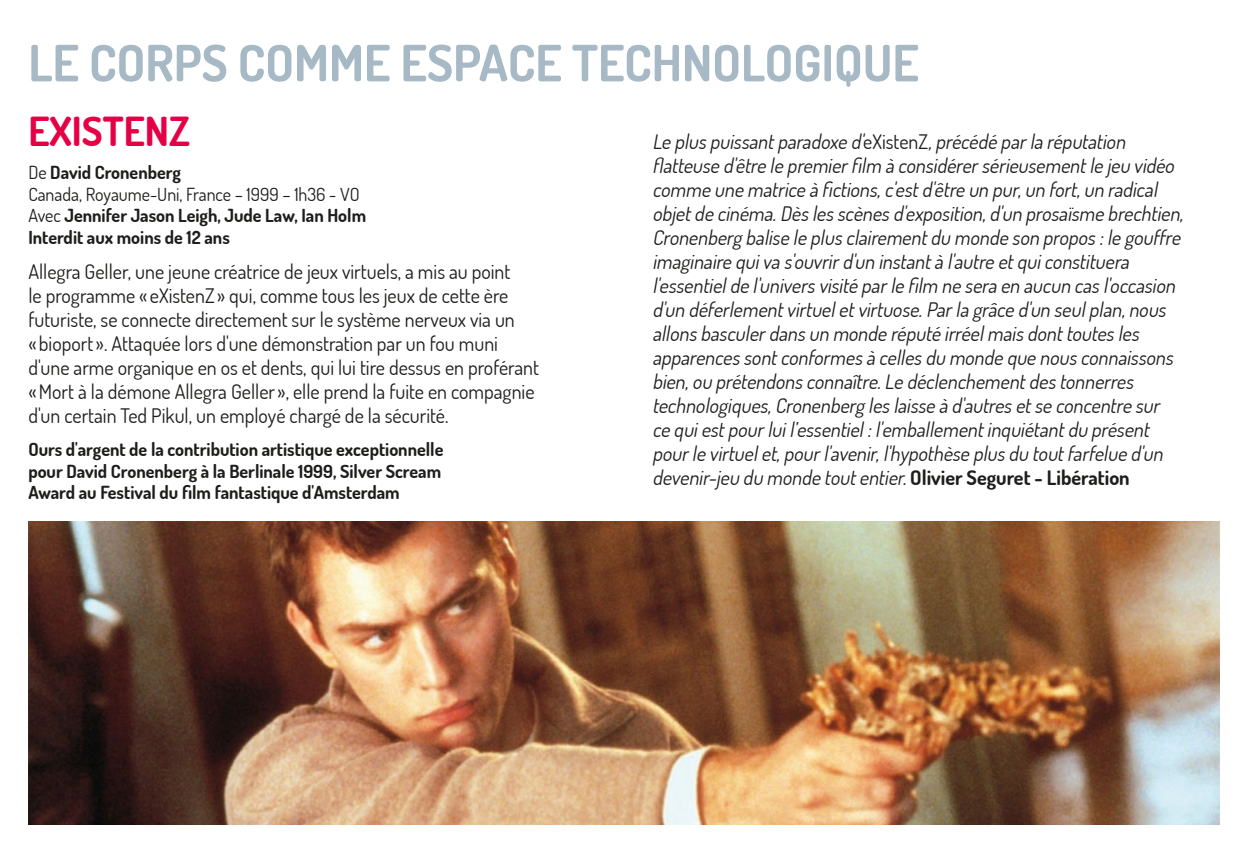
<style>
.page{position:relative;width:1248px;height:851px;background:#fff}
.page>*{position:absolute;margin:0;border:0;box-sizing:border-box;transform-origin:0 0}
._1_Titre{font:700 50px "Dosis";color:#a6b9c5}
._1_Titre-2{font:700 40px "Dosis";color:#e50046}
._4_Txt{font:italic 20px/24px "Dosis";color:#1d1d1b}
._4_Txt-2{font:20px/24px "Dosis";color:#1d1d1b}
._4_Txt-3{font:700 18px/21.6px "Dosis";color:#1d1d1b}
._3_Distri{font:700 18px/21.6px "Dosis";color:#1d1d1b}
._3_Distri-2{font:18px "Dosis";color:#1d1d1b}
.s1{font-weight:400}
.s2{font-style:normal}
.s3{font-weight:700;font-style:normal}
</style>
<div class="page">
<img style="left:28px;top:521px;width:1191px;height:303px">
<p class="_1_Titre" style="left:28px;top:28px;width:892px">LE CORPS COMME ESPACE TECHNOLOGIQUE</p>
<p class="_1_Titre-2" style="left:28px;top:104px;width:163px">EXISTENZ</p>
<p class="_3_Distri" style="left:28px;top:161px;width:154px"><span class="s1">De</span> David Cronenberg</p>
<p class="_3_Distri-2" style="left:28px;top:181px;width:333px">Canada, Royaume-Uni, France – 1999 – 1h36 - VO</p>
<p class="_3_Distri" style="left:28px;top:204px;width:339px"><span class="s1">Avec</span> Jennifer Jason Leigh, Jude Law, Ian Holm<br>Interdit aux moins de 12 ans</p>
<p class="_4_Txt-2" style="left:28px;top:259px;width:512px">Allegra Geller, une jeune créatrice de jeux virtuels, a mis au point<br>le programme « eXistenZ » qui, comme tous les jeux de cette ère futuriste, se connecte directement sur le système nerveux via un<br>« bioport ». Attaquée lors d'une démonstration par un fou muni d'une arme organique en os et dents, qui lui tire dessus en proférant «Mort à la démone Allegra Geller », elle prend la fuite en compagnie d'un certain Ted Pikul, un employé chargé de la sécurité.</p>
<p class="_4_Txt-3" style="left:28px;top:438px;width:416px">Ours d'argent de la contribution artistique exceptionnelle pour David Cronenberg à la Berlinale 1999, Silver Scream<br>Award au Festival du film fantastique d'Amsterdam</p>
<p class="_4_Txt" style="left:652px;top:128px;width:536px">Le pluspuissantparadoxe d'<span class="s2">e X i s t e n Z</span> ,précédé parla réputation flatteuse d'être le premierfilm à considérersérieusementle jeu vidéo comme une matrice à fictions,c'estd'être un pur,un fort,un radical objetde cinéma.Dèslesscènesd'exposition,d'un prosaïsme brechtien, Cronenberg balise le plusclairementdu monde son propos:le gouffre imaginaire quiva s'ouvrird'un instantà l'autre etquiconstituera l'essentielde l'universvisité parle film ne sera en aucun casl'occasion d'un déferlementvirtueletvirtuose.Parla grâce d'un seulplan,nous allonsbasculerdansun monde réputé irréelmaisdonttoutesles apparencessontconformesà cellesdu monde que nousconnaissons bien,ou prétendonsconnaître.Le déclenchementdestonnerres technologiques,Cronenberg leslaisse à d'autresetse concentre sur ce quiestpourluil’essentiel:l'emballementinquiétantdu présent pourle virtuelet,pourl'avenir,l'hypothèse plusdu toutfarfelue d'un devenir-jeu du monde toutentier.<span class="s3">Olivier Seguret - Libération</span></p>
</div>
